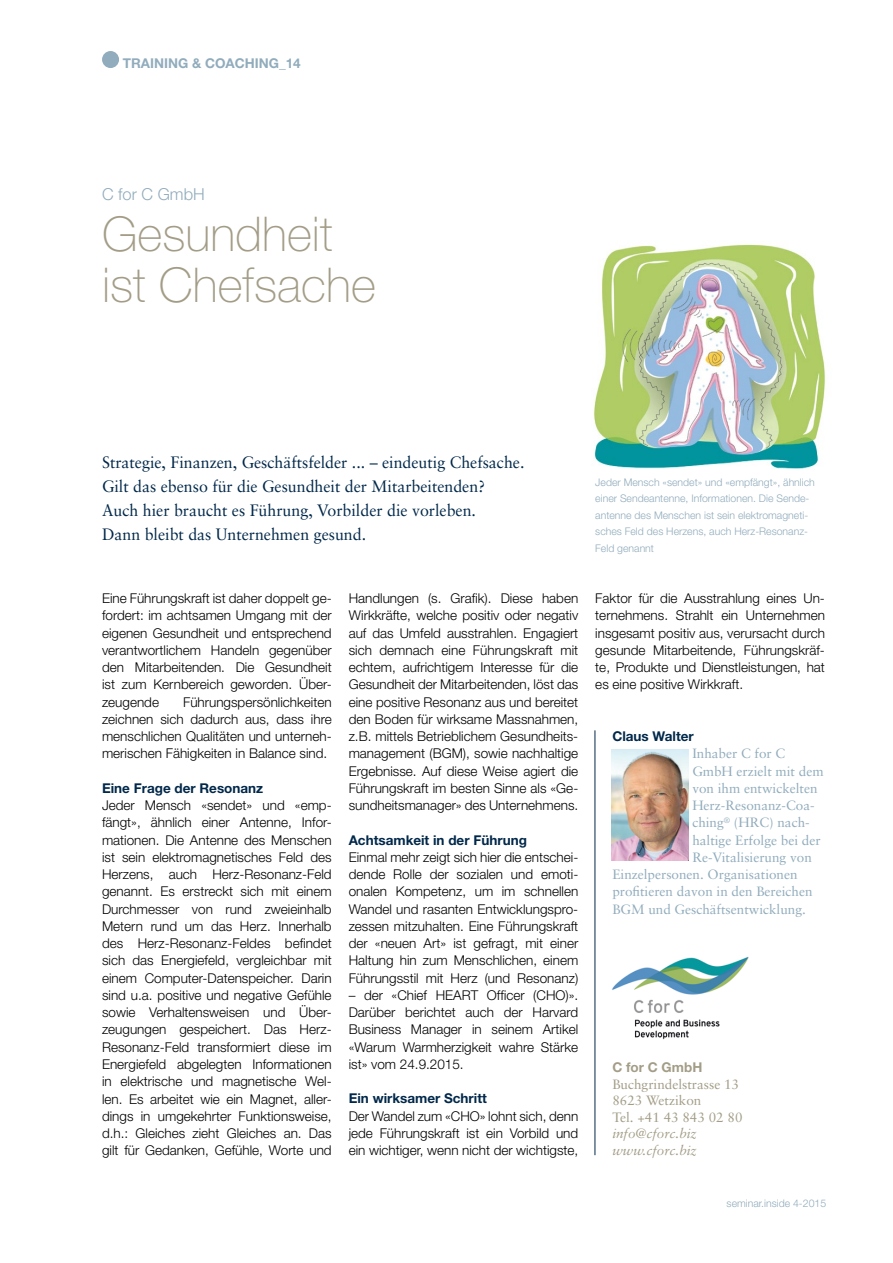
<style>
.page{position:relative;width:893px;height:1263px;background:#fff}
.page>*{position:absolute;margin:0;border:0;box-sizing:border-box;transform-origin:0 0}
.t1{font:100 48px/51px "Helvetica Neue";color:#a39d87}
.t2{font:16.5px/24px "Sabon";color:#00284a}
.t3{font:300 16.5px "Helvetica Neue";color:#91acbc}
.t4{font:300 13.5px/17.2px "Helvetica Neue";color:#000;text-align:justify}
.t5{font:13.5px "Sabon";color:#91acbc}
.t6{font:700 13.5px "Helvetica Neue";color:#00284a}
.t7{font:13.5px/16.5px "Sabon";color:#a39d87}
.t8{font:italic 13.5px/16.5px "Sabon";color:#a39d87}
.t9{font:700 13.5px "Helvetica Neue";color:#91acbc}
.t10{font:700 13.5px "Helvetica Neue";color:#a39d87}
.t11{font:300 10.5px/16.5px "Helvetica Neue";color:#91acbc}
</style>
<div class="page">
<div style="left:102px;top:51px;width:17px;height:17px;background:#91acbc;border-radius:50%"></div>
<hr style="left:595px;top:730px;width:1px;height:425px;background:#00284a">
<img style="left:612px;top:749px;width:76px;height:111px">
<img style="left:612px;top:956px;width:137px;height:84px">
<img style="left:593px;top:244px;width:233px;height:225px">
<p class="t9" style="left:123px;top:55px;width:179px">TRAINING &amp; COACHING_14</p>
<p class="t3" style="left:102px;top:184px;width:104px">C for C GmbH</p>
<h1 class="t1" style="left:102px;top:208px;width:275px">Gesundheit ist Chefsache</h1>
<p class="t2" style="left:102px;top:450px;width:424px">Strategie, Finanzen, Geschäftsfelder ... – eindeutig Chefsache.<br>Gilt das ebenso für die Gesundheit der Mitarbeitenden?<br>Auch hier braucht es Führung, Vorbilder die vorleben.<br>Dann bleibt das Unternehmen gesund.</p>
<p class="t4" style="left:102px;top:589px;width:231px">Eine Führungskraft ist daher doppelt ge&shy;fordert: im achtsamen Umgang mit der eigenen Gesundheit und entsprechend verantwortlichem Handeln gegenüber den Mitarbeitenden. Die Gesundheit ist zum Kernbereich geworden. Über&shy;zeugende</p>
<p class="t4" style="left:102px;top:693px;width:231px;text-indent:81px">Führungspersönlichkeiten zeichnen sich dadurch aus, dass ihre menschlichen Qualitäten und unterneh&shy;merischen Fähigkeiten in Balance sind.</p>
<p class="t6" style="left:102px;top:780px;width:163px">Eine Frage der Resonanz</p>
<p class="t4" style="left:102px;top:796px;width:231px">Jeder Mensch «sendet» und «emp&shy;fängt», ähnlich einer Antenne, Infor&shy;mationen. Die Antenne des Menschen ist sein elektromagnetisches Feld des Herzens, auch Herz-Resonanz-Feld genannt. Es erstreckt sich mit einem Durchmesser von rund zweieinhalb Metern rund um das Herz. Innerhalb des Herz-Resonanz-Feldes befindet sich das Energiefeld, vergleichbar mit einem Computer-Datenspeicher. Darin sind u.a. positive und negative Gefühle sowie Verhaltensweisen und Über&shy;zeugungen gespeichert. Das Herz-Resonanz-Feld transformiert diese im Energiefeld abgelegten Informationen in elektrische und magnetische Wel&shy;len. Es arbeitet wie ein Magnet, aller&shy;dings in umgekehrter Funktionsweise, d.h.: Gleiches zieht Gleiches an. Das gilt für Gedanken, Gefühle, Worte und</p>
<p class="t4" style="left:349px;top:589px;width:231px">Handlungen (s. Grafik). Diese haben Wirkkräfte, welche positiv oder negativ auf das Umfeld ausstrahlen. Engagiert sich demnach eine Führungskraft mit echtem, aufrichtigem Interesse für die Gesundheit der Mitarbeitenden, löst das eine positive Resonanz aus und bereitet den Boden für wirksame Massnahmen, z.B. mittels Betrieblichem Gesundheits&shy;management (BGM), sowie nachhaltige Ergebnisse. Auf diese Weise agiert die Führungskraft im besten Sinne als «Ge&shy;sundheitsmanager» des Unternehmens.</p>
<p class="t6" style="left:349px;top:831px;width:180px">Achtsamkeit in der Führung</p>
<p class="t4" style="left:349px;top:848px;width:231px">Einmal mehr zeigt sich hier die entschei&shy;dende Rolle der sozialen und emoti&shy;onalen Kompetenz, um im schnellen Wandel und rasanten Entwicklungspro&shy;zessen mitzuhalten. Eine Führungskraft der «neuen Art» ist gefragt, mit einer Haltung hin zum Menschlichen, einem Führungsstil mit Herz (und Resonanz)</p>
<p class="t4" style="left:349px;top:986px;width:231px">– der «Chief HEART Officer (CHO)».<br>Darüber berichtet auch der Harvard Business Manager in seinem Artikel «Warum Warmherzigkeit wahre Stärke ist» vom 24.9.2015.</p>
<p class="t6" style="left:349px;top:1090px;width:140px">Ein wirksamer Schritt</p>
<p class="t4" style="left:349px;top:1107px;width:231px">Der Wandel zum «CHO» lohnt sich, denn jede Führungskraft ist ein Vorbild und ein wichtiger, wenn nicht der wichtigste,</p>
<p class="t11" style="left:595px;top:473px;width:221px">Jeder Mensch «sendet» und «empfängt», ähnlich einer Sendeantenne, Informationen. Die Sende&shy;antenne des Menschen ist sein elektromagneti&shy;sches Feld des Herzens, auch Herz-Resonanz-Feld genannt</p>
<p class="t4" style="left:595px;top:589px;width:231px">Faktor für die Ausstrahlung eines Un&shy;ternehmens. Strahlt ein Unternehmen insgesamt positiv aus, verursacht durch gesunde Mitarbeitende, Führungskräf&shy;te, Produkte und Dienstleistungen, hat es eine positive Wirkkraft.</p>
<p class="t6" style="left:612px;top:728px;width:83px">Claus Walter</p>
<p class="t5" style="left:692px;top:746px;width:95px">Inhaber C for C</p>
<p class="t5" style="left:692px;top:763px;width:133px">GmbH erzielt mit dem</p>
<p class="t5" style="left:692px;top:780px;width:127px">von ihm entwickelten</p>
<p class="t5" style="left:692px;top:797px;width:124px">Herz-Resonanz-Coa-</p>
<p class="t5" style="left:692px;top:815px;width:119px">ching<sup>®</sup> (HRC) nach-</p>
<p class="t5" style="left:692px;top:832px;width:130px">haltige Erfolge bei der</p>
<p class="t5" style="left:692px;top:849px;width:121px">Re-Vitalisierung von</p>
<p class="t5" style="left:612px;top:866px;width:187px">Einzelpersonen. Organisationen</p>
<p class="t5" style="left:612px;top:884px;width:202px">profitieren davon in den Bereichen</p>
<p class="t5" style="left:612px;top:901px;width:195px">BGM und Geschäftsentwicklung.</p>
<p class="t10" style="left:612px;top:1059px;width:91px">C for C GmbH</p>
<p class="t7" style="left:612px;top:1076px;width:132px">Buchgrindelstrasse 13<br>8623 Wetzikon<br>Tel. +41 43 843 02 80</p>
<p class="t8" style="left:612px;top:1125px;width:86px">info@cforc.biz www.cforc.biz</p>
<p class="t11" style="left:727px;top:1195px;width:101px">seminar.inside 4-2015</p>
</div>
